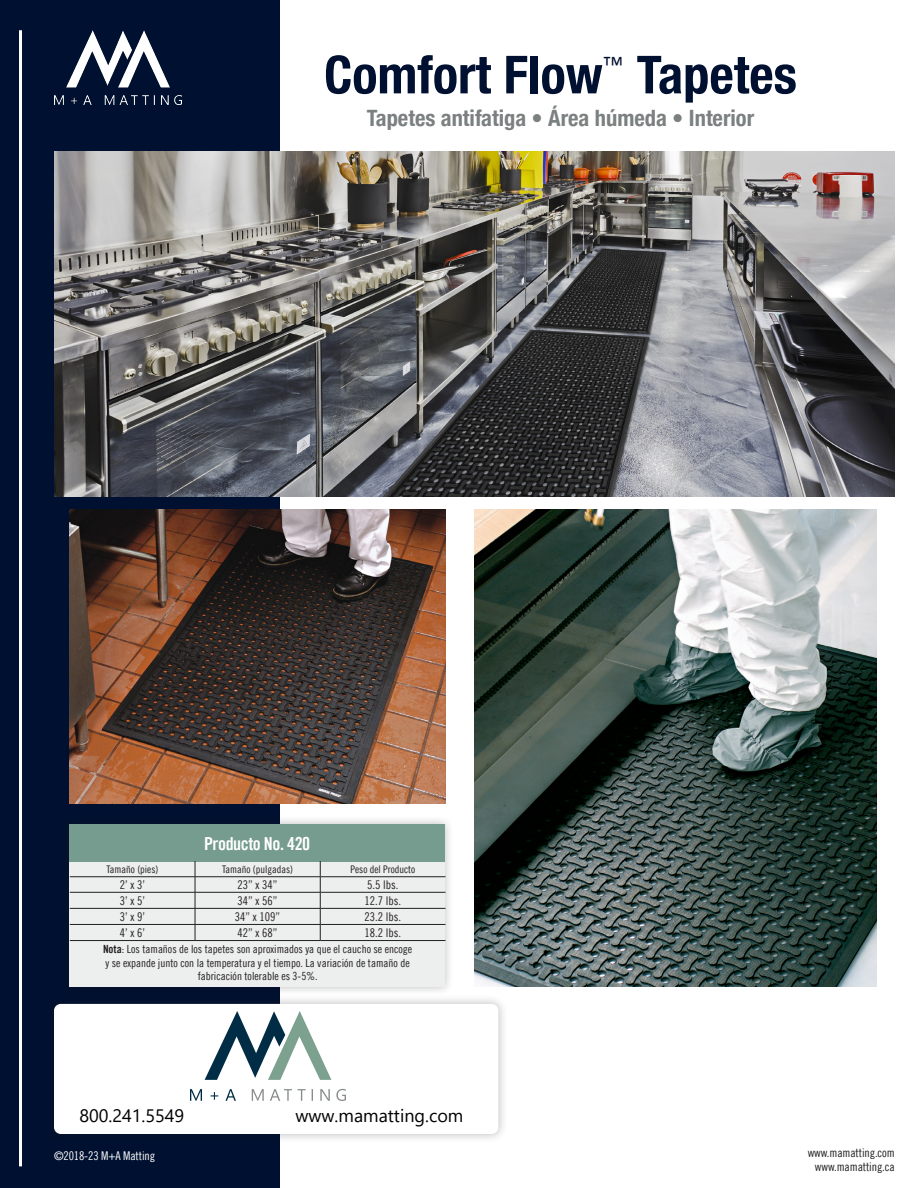
<style>
.page{position:relative;width:918px;height:1188px;background:#fff}
.page>*{position:absolute;margin:0;border:0;box-sizing:border-box;transform-origin:0 0}
.t1{font:700 condensed 52.5px "Helvetica Neue LT Pro";color:#001030}
.t2{font:700 condensed 22.5px "Helvetica Neue LT Pro";color:#7b8080}
.t3{font:18px "Segoe UI";color:#000}
.t4{font:18px "Trade Gothic LT Pro Bd Cn 20";letter-spacing:-.025em;color:#fff}
.Bullet_Point_Body{font:12px "Trade Gothic LT Pro Cn 18";letter-spacing:-.01em;color:#231f20}
.Bullet_Point_Body-2{font:12px "Trade Gothic LT Pro Cn 18";letter-spacing:-.01em;color:#fff}
.t5{font:11.25px/13.5px "Trade Gothic LT Pro Cn 18";color:#231f20;text-align:center}
.t6{font:10.5px "Trade Gothic LT Pro Cn 18";color:#231f20}
.s1{font-family:"Trade Gothic LT Pro Bd Cn 20"}
</style>
<div class="page">
<div style="left:0;top:0;width:280px;height:1188px;background:#001030"></div>
<div style="left:44px;top:994px;width:464px;height:150px;background:#231f20;opacity:.3"></div>
<div style="left:54px;top:1004px;width:444px;height:130px;background:#fff;border-radius:7px"></div>
<img style="left:54px;top:30px;width:128px;height:74px">
<div style="left:60px;top:815px;width:394px;height:181px;background:#231f20;opacity:.3"></div>
<div style="left:70px;top:824px;width:375px;height:162px;background:#edeeee"></div>
<div style="left:70px;top:824px;width:375px;height:37px;background:#759c8f"></div>
<hr style="left:70px;top:876px;width:125px;height:1px;background:#231f20">
<hr style="left:195px;top:876px;width:125px;height:1px;background:#231f20">
<hr style="left:320px;top:876px;width:126px;height:1px;background:#231f20">
<svg style="left:320px;top:861px;width:1px;height:79px"></svg>
<svg style="left:195px;top:861px;width:1px;height:79px"></svg>
<hr style="left:70px;top:940px;width:125px;height:1px;background:#231f20">
<hr style="left:195px;top:940px;width:125px;height:1px;background:#231f20">
<hr style="left:320px;top:940px;width:126px;height:1px;background:#231f20">
<hr style="left:70px;top:924px;width:125px;height:1px;background:#231f20">
<hr style="left:195px;top:924px;width:125px;height:1px;background:#231f20">
<hr style="left:320px;top:924px;width:126px;height:1px;background:#231f20">
<hr style="left:70px;top:908px;width:125px;height:1px;background:#231f20">
<hr style="left:195px;top:908px;width:125px;height:1px;background:#231f20">
<hr style="left:320px;top:908px;width:126px;height:1px;background:#231f20">
<hr style="left:70px;top:892px;width:125px;height:1px;background:#231f20">
<hr style="left:195px;top:892px;width:125px;height:1px;background:#231f20">
<hr style="left:320px;top:892px;width:126px;height:1px;background:#231f20">
<img style="left:54px;top:151px;width:841px;height:346px">
<hr style="left:19px;top:30px;width:3px;height:1136px;background:#fff">
<img style="left:69px;top:510px;width:376px;height:294px">
<img style="left:474px;top:510px;width:403px;height:476px">
<img style="left:190px;top:1011px;width:155px;height:90px">
<p class="t1" style="left:324px;top:43px;width:474px">Comfort Flow<sup>™</sup> Tapetes</p>
<p class="t2" style="left:367px;top:104px;width:389px">Tapetes antifatiga • Área húmeda • Interior</p>
<p class="t4" style="left:204px;top:833px;width:108px">Producto No. 420</p>
<p class="t6" style="left:106px;top:863px;width:53px">Tamaño (pies)</p>
<p class="t6" style="left:222px;top:863px;width:73px">Tamaño (pulgadas)</p>
<p class="t6" style="left:351px;top:863px;width:66px">Peso del Producto</p>
<p class="Bullet_Point_Body" style="left:120px;top:877px;width:27px">2’ x 3’</p>
<p class="Bullet_Point_Body" style="left:238px;top:877px;width:41px">23” x 34”</p>
<p class="Bullet_Point_Body" style="left:367px;top:877px;width:33px">5.5 lbs.</p>
<p class="Bullet_Point_Body" style="left:120px;top:893px;width:27px">3’ x 5’</p>
<p class="Bullet_Point_Body" style="left:238px;top:893px;width:41px">34” x 56”</p>
<p class="Bullet_Point_Body" style="left:365px;top:893px;width:38px">12.7 lbs.</p>
<p class="Bullet_Point_Body" style="left:120px;top:909px;width:27px">3’ x 9’</p>
<p class="Bullet_Point_Body" style="left:235px;top:909px;width:47px">34” x 109”</p>
<p class="Bullet_Point_Body" style="left:365px;top:909px;width:38px">23.2 lbs.</p>
<p class="Bullet_Point_Body" style="left:120px;top:925px;width:27px">4’ x 6’</p>
<p class="Bullet_Point_Body" style="left:238px;top:925px;width:41px">42” x 68”</p>
<p class="Bullet_Point_Body" style="left:365px;top:925px;width:38px">18.2 lbs.</p>
<p class="t5" style="left:103px;top:943px;width:311px"><span class="s1">Nota</span>: Los tamaños de los tapetes son aproximados ya que el caucho se encoge y se expande junto con la temperatura y el tiempo. La variación de tamaño de fabricación tolerable es 3-5%.</p>
<p class="t3" style="left:80px;top:1099px;width:106px">800.241.5549</p>
<p class="t3" style="left:296px;top:1099px;width:169px">www.mamatting.com</p>
<p class="Bullet_Point_Body-2" style="left:54px;top:1149px;width:103px">©2018-23 M+A Matting</p>
<p class="Bullet_Point_Body" style="left:808px;top:1145px;width:88px">www.mamatting.com</p>
<p class="Bullet_Point_Body" style="left:815px;top:1160px;width:81px">www.mamatting.ca</p>
</div>
